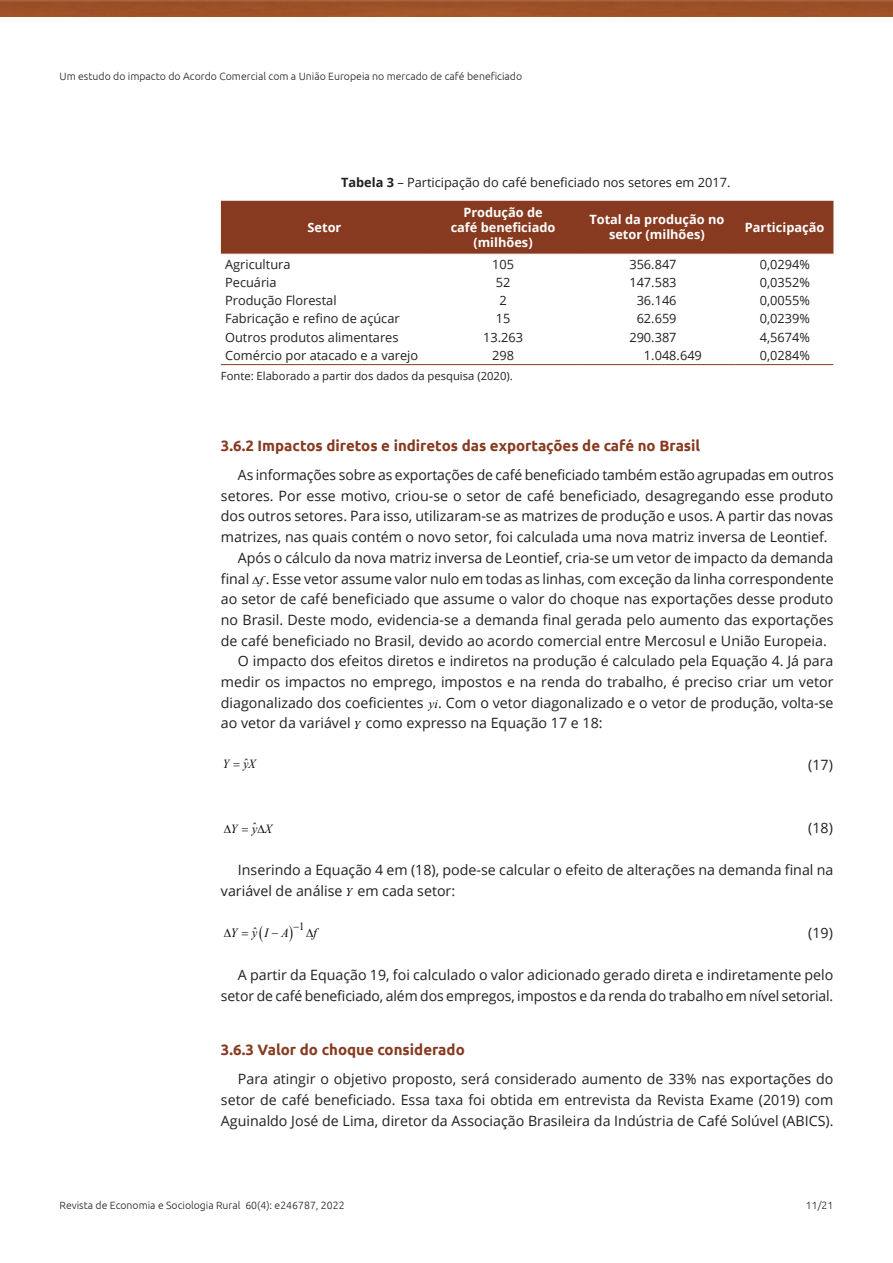
<style>
.page{position:relative;width:893px;height:1263px;background:#fff}
.page>*{position:absolute;margin:0;border:0;box-sizing:border-box;transform-origin:0 0}
.Heading3{font:700 15px "Ubuntu";color:#873a20}
.Paragraph{font:14.25px/20.7px "Open Sans";color:#231f20;text-align:justify}
.Equation{font:14.25px "Open Sans";color:#231f20}
.TableBody{font:12.75px "Open Sans";color:#231f20}
.TableHead{font:700 12.75px/15px "Open Sans";color:#fff;text-align:center}
.TableTitle{font:12.75px "Open Sans";color:#231f20}
.t1{font:italic 12.6px "Times New Roman";color:#000;scale:.94 1}
.t2{font:12.6px "Times New Roman";color:#000;scale:.94 1}
.t3{font:italic 12.45px "Times New Roman";color:#000;scale:.93 1}
.t4{font:italic 12.45px "Times New Roman";color:#000;scale:.96 1}
.t5{font:italic 12.45px "Times New Roman";color:#000}
.t6{font:12.45px "Times New Roman";color:#000;scale:.96 1}
.t7{font:italic 11.85px "Times New Roman";color:#000}
.t8{font:italic 11.4px "Times New Roman";color:#000;scale:1.08 1}
.TableFootnote{font:11.25px "Open Sans";color:#231f20}
.t9{font:11.1px "Times New Roman";color:#000;scale:.94 1}
.t10{font:300 10.5px "Ubuntu";color:#231f20}
.s1{font-weight:700}
.s2{font-style:normal}
</style>
<div class="page">
<img style="left:0;top:0;width:893px;height:17px">
<div style="left:221px;top:201px;width:612px;height:53px;background:#873a20"></div>
<hr style="left:221px;top:364px;width:207px;height:1px;background:#873a20">
<hr style="left:428px;top:364px;width:150px;height:1px;background:#873a20">
<hr style="left:578px;top:364px;width:158px;height:1px;background:#873a20">
<hr style="left:736px;top:364px;width:97px;height:1px;background:#873a20">
<p class="t10" style="left:60px;top:70px;width:464px">Um estudo do impacto do Acordo Comercial com a União Europeia no mercado de café beneficiado</p>
<p class="TableTitle" style="left:341px;top:174px;width:391px"><span class="s1">Tabela 3</span> – Participação do café beneficiado nos setores em 2017.</p>
<p class="TableHead" style="left:308px;top:219px;width:35px">Setor</p>
<p class="TableHead" style="left:451px;top:204px;width:106px">Produção de café beneficiado (milhões)</p>
<p class="TableHead" style="left:589px;top:212px;width:137px">Total da produção no setor (milhões)</p>
<p class="TableHead" style="left:745px;top:219px;width:81px">Participação</p>
<p class="TableBody" style="left:225px;top:255px;width:67px">Agricultura</p>
<p class="TableBody" style="left:492px;top:255px;width:23px">105</p>
<p class="TableBody" style="left:629px;top:255px;width:49px">356.847</p>
<p class="TableBody" style="left:760px;top:255px;width:52px">0,0294%</p>
<p class="TableBody" style="left:225px;top:273px;width:53px">Pecuária</p>
<p class="TableBody" style="left:496px;top:273px;width:16px">52</p>
<p class="TableBody" style="left:629px;top:273px;width:49px">147.583</p>
<p class="TableBody" style="left:760px;top:273px;width:52px">0,0352%</p>
<p class="TableBody" style="left:225px;top:292px;width:113px">Produção Florestal</p>
<p class="TableBody" style="left:499px;top:292px;width:9px">2</p>
<p class="TableBody" style="left:637px;top:292px;width:41px">36.146</p>
<p class="TableBody" style="left:760px;top:292px;width:52px">0,0055%</p>
<p class="TableBody" style="left:225px;top:310px;width:176px">Fabricação e refino de açúcar</p>
<p class="TableBody" style="left:496px;top:310px;width:16px">15</p>
<p class="TableBody" style="left:637px;top:310px;width:41px">62.659</p>
<p class="TableBody" style="left:760px;top:310px;width:52px">0,0239%</p>
<p class="TableBody" style="left:225px;top:328px;width:175px">Outros produtos alimentares</p>
<p class="TableBody" style="left:483px;top:328px;width:41px">13.263</p>
<p class="TableBody" style="left:629px;top:328px;width:49px">290.387</p>
<p class="TableBody" style="left:760px;top:328px;width:52px">4,5674%</p>
<p class="TableBody" style="left:225px;top:347px;width:195px">Comércio por atacado e a varejo</p>
<p class="TableBody" style="left:492px;top:347px;width:23px">298</p>
<p class="TableBody" style="left:644px;top:347px;width:59px">1.048.649</p>
<p class="TableBody" style="left:760px;top:347px;width:52px">0,0284%</p>
<p class="TableFootnote" style="left:221px;top:368px;width:293px">Fonte: Elaborado a partir dos dados da pesquisa (2020).</p>
<p class="Heading3" style="left:221px;top:436px;width:481px">3.6.2 Impactos diretos e indiretos das exportações de café no Brasil</p>
<p class="Paragraph" style="left:221px;top:464px;width:614px;text-indent:17px">As informações sobre as exportações de café beneficiado também estão agrupadas em outros setores. Por esse motivo, criou-se o setor de café beneficiado, desagregando esse produto dos outros setores. Para isso, utilizaram-se as matrizes de produção e usos. A partir das novas matrizes, nas quais contém o novo setor, foi calculada uma nova matriz inversa de Leontief.</p>
<p class="Paragraph" style="left:221px;top:547px;width:614px;text-indent:17px">Após o cálculo da nova matriz inversa de Leontief, cria-se um vetor de impacto da demanda final</p>
<p class="Paragraph" style="left:221px;top:568px;width:614px;text-indent:45px">. Esse vetor assume valor nulo em todas as linhas, com exceção da linha correspondente ao setor de café beneficiado que assume o valor do choque nas exportações desse produto no Brasil. Deste modo, evidencia-se a demanda final gerada pelo aumento das exportações de café beneficiado no Brasil, devido ao acordo comercial entre Mercosul e União Europeia.</p>
<p class="Paragraph" style="left:221px;top:650px;width:614px;text-indent:17px">O impacto dos efeitos diretos e indiretos na produção é calculado pela Equação 4. Já para medir os impactos no emprego, impostos e na renda do trabalho, é preciso criar um vetor diagonalizado dos coeficientes</p>
<p class="t8" style="left:252px;top:572px;width:12px">∆f</p>
<p class="t5" style="left:429px;top:695px;width:10px">yi</p>
<p class="Paragraph" style="left:438px;top:692px;width:397px">. Com o vetor diagonalizado e o vetor de produção, volta-se</p>
<p class="Paragraph" style="left:221px;top:712px;width:131px">ao vetor da variável</p>
<p class="t7" style="left:354px;top:717px;width:8px">Y</p>
<p class="Paragraph" style="left:366px;top:712px;width:238px">como expresso na Equação 17 e 18:</p>
<p class="t3" style="left:223px;top:755px;width:37px">Y yX<span class="s2">ˆ</span></p>
<p class="Equation" style="left:808px;top:755px;width:26px">(17)</p>
<p class="t6" style="left:253px;top:818px;width:6px">ˆ</p>
<p class="Equation" style="left:808px;top:818px;width:26px">(18)</p>
<p class="Paragraph" style="left:221px;top:859px;width:614px;text-indent:17px">Inserindo a Equação 4 em (18), pode-se calcular o efeito de alterações na demanda final na variável de análise</p>
<p class="t4" style="left:224px;top:820px;width:52px">∆Y y X</p>
<p class="t7" style="left:345px;top:884px;width:8px">Y</p>
<p class="Paragraph" style="left:357px;top:880px;width:99px">em cada setor:</p>
<p class="t9" style="left:293px;top:918px;width:13px">−1</p>
<p class="t2" style="left:253px;top:923px;width:6px">ˆ</p>
<p class="Equation" style="left:808px;top:923px;width:26px">(19)</p>
<p class="Paragraph" style="left:221px;top:964px;width:614px;text-align:right">A partir da Equação 19, foi calculado o valor adicionado gerado direta e indiretamente pelo setor de café beneficiado, além dos empregos, impostos e da renda do trabalho em nível setorial.</p>
<p class="Heading3" style="left:221px;top:1040px;width:245px">3.6.3 Valor do choque considerado</p>
<p class="Paragraph" style="left:221px;top:1068px;width:614px;text-indent:17px">Para atingir o objetivo proposto, será considerado aumento de 33% nas exportações do setor de café beneficiado. Essa taxa foi obtida em entrevista da Revista Exame (2019) com Aguinaldo José de Lima, diretor da Associação Brasileira da Indústria de Café Solúvel (ABICS).</p>
<p class="t1" style="left:224px;top:924px;width:71px">∆Y yI A</p>
<p class="t1" style="left:306px;top:924px;width:13px">∆f</p>
<p class="t10" style="left:60px;top:1198px;width:287px">Revista de Economia e Sociologia Rural 60(4): e246787, 2022</p>
<p class="t10" style="left:806px;top:1198px;width:29px">11/21</p>
</div>
